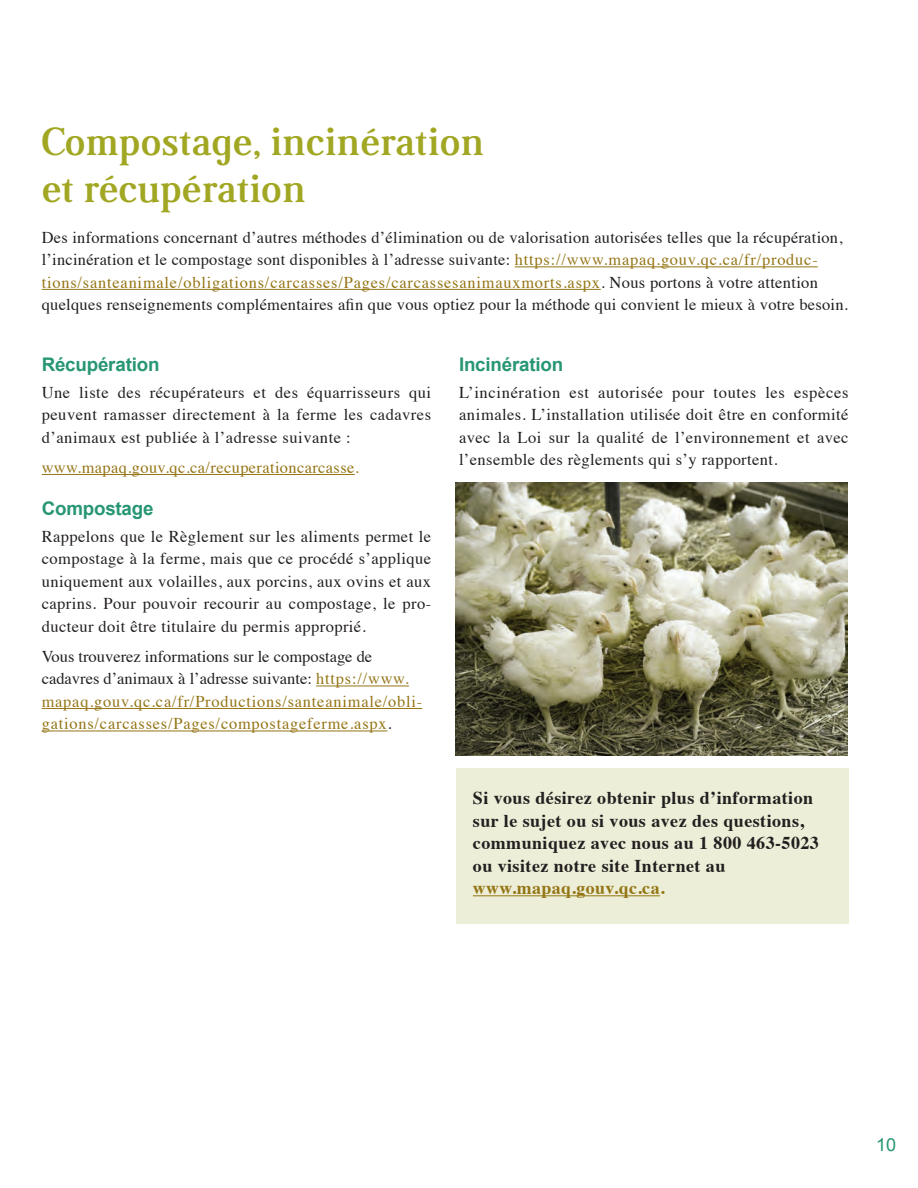
<style>
.page{position:relative;width:918px;height:1188px;background:#fff}
.page>*{position:absolute;margin:0;border:0;box-sizing:border-box;transform-origin:0 0}
.Titre{font:700 39px/46.8px "Alita Pro";color:#a1a722}
.Sous-titre{font:700 18.75px "Arial";letter-spacing:-.01em;color:#279674}
.t1{font:700 18px/22.5px "Times";letter-spacing:.025em;color:#231f20}
.Sous-titre-2{font:18px "Arial";color:#279674}
.t2{font:16.5px/22.5px "Times";letter-spacing:.02em;color:#231f20;text-align:justify}
.t3{font:16.5px/22.5px "Times";letter-spacing:.05em;color:#947515}
.t4{font:16.5px "Times";letter-spacing:.025em;color:#947515}
.s1{color:#947515}
.s2{color:#231f20}
</style>
<div class="page">
<div style="left:456px;top:769px;width:392px;height:155px;background:#edeed7"></div>
<hr style="left:515px;top:267px;width:303px;height:1px;background:#947515">
<hr style="left:42px;top:289px;width:559px;height:1px;background:#947515">
<hr style="left:42px;top:474px;width:313px;height:1px;background:#947515">
<hr style="left:316px;top:686px;width:93px;height:1px;background:#947515">
<hr style="left:42px;top:708px;width:380px;height:1px;background:#947515">
<hr style="left:42px;top:731px;width:345px;height:1px;background:#947515">
<hr style="left:473px;top:896px;width:187px;height:1px;background:#947515">
<img style="left:456px;top:483px;width:391px;height:272px">
<p class="Titre" style="left:42px;top:116px;width:444px">Compostage, incinération et récupération</p>
<p class="t2" style="left:42px;top:224px;width:808px;text-align:left">Des informations concernant d’autres méthodes d’élimination ou de valorisation autorisées telles que la récupération, l’incinération et le compostage sont disponibles à l’adresse suivante: <span class="s1">https://www.mapaq.gouv.qc.ca/fr/produc&shy;tions/santeanimale/obligations/carcasses/Pages/carcassesanimauxmorts.aspx</span>. Nous portons à votre attention quelques renseignements complémentaires afin que vous optiez pour la méthode qui convient le mieux à votre besoin.</p>
<p class="Sous-titre" style="left:42px;top:352px;width:119px">Récupération</p>
<p class="t2" style="left:42px;top:379px;width:391px">Une liste des récupérateurs et des équarrisseurs qui peuvent ramasser directement à la ferme les cadavres d’animaux est publiée à l’adresse suivante :</p>
<p class="t4" style="left:42px;top:452px;width:319px">www.mapaq.gouv.qc.ca/recuperationcarcasse.</p>
<p class="Sous-titre" style="left:42px;top:496px;width:113px">Compostage</p>
<p class="t2" style="left:42px;top:523px;width:391px">Rappelons que le Règlement sur les aliments permet le compostage à la ferme, mais que ce procédé s’applique uniquement aux volailles, aux porcins, aux ovins et aux caprins. Pour pouvoir recourir au compostage, le pro&shy;ducteur doit être titulaire du permis approprié.</p>
<p class="t3" style="left:42px;top:643px;width:382px"><span class="s2">Vous trouverez informations sur le compostage de cadavres d’animaux à l’adresse suivante:</span> https://www. mapaq.gouv.qc.ca/fr/Productions/santeanimale/obli&shy;gations/carcasses/Pages/compostageferme.aspx<span class="s2">.</span></p>
<p class="Sous-titre" style="left:459px;top:352px;width:106px">Incinération</p>
<p class="t2" style="left:459px;top:379px;width:391px">L’incinération est autorisée pour toutes les espèces animales. L’installation utilisée doit être en conformité avec la Loi sur la qualité de l’environnement et avec l’ensemble des règlements qui s’y rapportent.</p>
<p class="t1" style="left:473px;top:785px;width:348px">Si vous désirez obtenir plus d’information sur le sujet ou si vous avez des questions, communiquez avec nous au 1 800 463-5023 ou visitez notre site Internet au <span class="s1">www.mapaq.gouv.qc.ca.</span></p>
<p class="Sous-titre-2" style="left:876px;top:1132px;width:21px">10</p>
</div>
